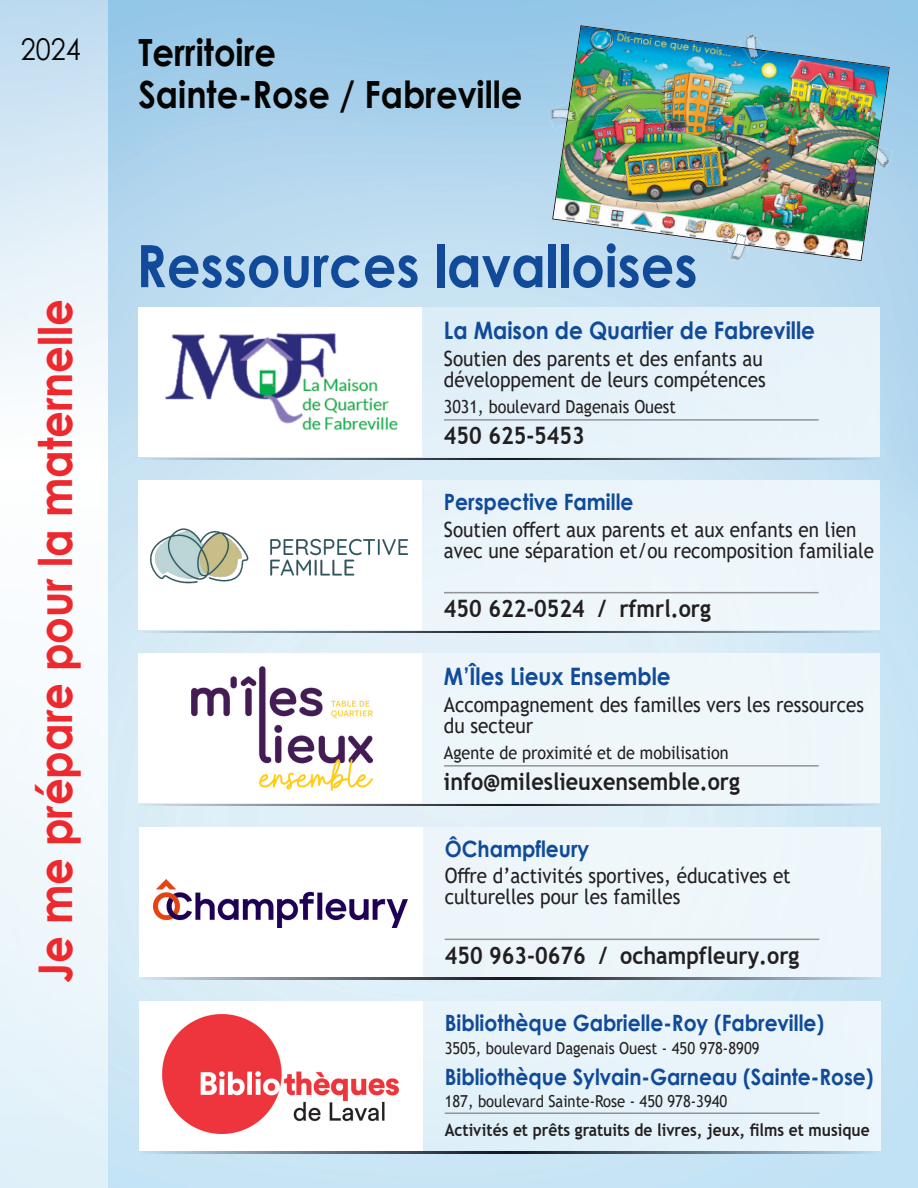
<style>
.page{position:relative;width:918px;height:1188px;background:#fff}
.page>*{position:absolute;margin:0;border:0;box-sizing:border-box;transform-origin:0 0}
.t1{font:700 58.5px "Century Gothic";color:#114a99;scale:.9 1}
.t2{font:700 46.5px "Century Gothic";color:#ee292e;scale:.9 1}
.t3{font:700 37.5px/42px "Century Gothic";color:#040503;scale:.9 1}
.t4{font:30px "Century Gothic";color:#040503;scale:.9 1}
.t5{font:700 24px "Trebuchet MS";color:#231f20;scale:.9 1}
.t6{font:700 24px "Century Gothic";color:#114a99;scale:.9 1}
.t7{font:700 22.5px "Century Gothic";color:#114a99;scale:.9 1}
.t8{font:21px/21px "Trebuchet MS";color:#231f20;scale:.9 1}
.t9{font:18px "Trebuchet MS";color:#231f20;scale:.9 1}
.t10{font:700 17.25px "Trebuchet MS";color:#231f20;scale:.9 1}
.t11{font:16.5px "Trebuchet MS";color:#231f20;scale:.9 1}
</style>
<div class="page">
<img style="left:0;top:0;width:918px;height:1188px">
<img style="left:552px;top:25px;width:338px;height:236px">
<img style="left:739px;top:33px;width:26px;height:17px">
<img style="left:743px;top:48px;width:24px;height:15px">
<img style="left:742px;top:47px;width:23px;height:4px">
<div style="left:138px;top:308px;width:285px;height:149px;background:#fff"></div>
<div style="left:423px;top:308px;width:457px;height:149px;background:#e6f2f9"></div>
<hr style="left:444px;top:419px;width:375px;height:2px;background:#919396">
<img style="left:165px;top:333px;width:233px;height:98px">
<img style="left:138px;top:458px;width:742px;height:2px">
<img style="left:875px;top:146px;width:18px;height:23px">
<img style="left:861px;top:142px;width:16px;height:23px">
<img style="left:875px;top:146px;width:3px;height:19px">
<img style="left:728px;top:243px;width:21px;height:18px">
<img style="left:727px;top:232px;width:20px;height:13px">
<img style="left:728px;top:242px;width:19px;height:4px">
<img style="left:548px;top:103px;width:21px;height:26px">
<img style="left:570px;top:102px;width:9px;height:22px">
<img style="left:566px;top:102px;width:4px;height:22px">
<div style="left:138px;top:481px;width:285px;height:149px;background:#fff"></div>
<div style="left:423px;top:481px;width:457px;height:149px;background:#edf5fb"></div>
<hr style="left:444px;top:592px;width:375px;height:1px;background:#919396">
<img style="left:138px;top:631px;width:742px;height:2px">
<div style="left:139px;top:1001px;width:285px;height:149px;background:#fff"></div>
<div style="left:424px;top:1001px;width:457px;height:149px;background:#e8f4fa"></div>
<hr style="left:445px;top:1112px;width:374px;height:2px;background:#919396">
<img style="left:139px;top:1152px;width:742px;height:1px">
<img style="left:163px;top:1014px;width:236px;height:119px">
<div style="left:139px;top:827px;width:285px;height:149px;background:#fff"></div>
<div style="left:424px;top:827px;width:457px;height:149px;background:#edf6fb"></div>
<hr style="left:445px;top:939px;width:374px;height:1px;background:#919396">
<img style="left:139px;top:978px;width:742px;height:1px">
<div style="left:138px;top:654px;width:285px;height:149px;background:#fff"></div>
<img style="left:192px;top:667px;width:180px;height:123px">
<div style="left:423px;top:654px;width:457px;height:149px;background:#eef7fb"></div>
<hr style="left:444px;top:765px;width:375px;height:2px;background:#919396">
<img style="left:138px;top:804px;width:742px;height:2px">
<img style="left:153px;top:880px;width:254px;height:47px">
<img style="left:150px;top:523px;width:276px;height:63px">
<h3 class="t4" style="left:21px;top:28px;width:68px">2024</h3>
<h2 class="t2" style="left:20px;top:983px;width:761px;rotate:-90deg">Je me prépare pour la maternelle</h2>
<h3 class="t3" style="left:138px;top:29px;width:428px">Territoire<br>Sainte-Rose / Fabreville</h3>
<h1 class="t1" style="left:136px;top:222px;width:625px">Ressources lavalloises</h1>
<p class="t6" style="left:444px;top:312px;width:414px">La Maison de Quartier de Fabreville</p>
<p class="t8" style="left:444px;top:348px;width:359px">Soutien des parents et des enfants au développement de leurs compétences</p>
<p class="t9" style="left:444px;top:395px;width:259px">3031, boulevard Dagenais Ouest</p>
<p class="t5" style="left:444px;top:421px;width:158px">450 625-5453</p>
<p class="t7" style="left:444px;top:485px;width:212px">Perspective Famille</p>
<p class="t8" style="left:444px;top:519px;width:479px">Soutien offert aux parents et aux enfants en lien avec une séparation et/ou recomposition familiale</p>
<p class="t5" style="left:444px;top:594px;width:298px">450 622-0524 / rfmrl.org</p>
<p class="t6" style="left:444px;top:658px;width:253px">M’Îles Lieux Ensemble</p>
<p class="t8" style="left:444px;top:694px;width:468px">Accompagnement des familles vers les ressources du secteur</p>
<p class="t9" style="left:444px;top:741px;width:318px">Agente de proximité et de mobilisation</p>
<p class="t5" style="left:444px;top:767px;width:330px">info@mileslieuxensemble.org</p>
<p class="t7" style="left:445px;top:832px;width:162px">ÔChampfleury</p>
<p class="t8" style="left:445px;top:865px;width:386px">Offre d’activités sportives, éducatives et culturelles pour les familles</p>
<p class="t5" style="left:445px;top:940px;width:396px">450 963-0676 / ochampfleury.org</p>
<p class="t7" style="left:445px;top:1006px;width:423px">Bibliothèque Gabrielle-Roy (Fabreville)</p>
<p class="t7" style="left:445px;top:1060px;width:478px">Bibliothèque Sylvain-Garneau (Sainte-Rose)</p>
<p class="t11" style="left:445px;top:1091px;width:316px">187, boulevard Sainte-Rose - 450 978-3940</p>
<p class="t11" style="left:445px;top:1038px;width:351px">3505, boulevard Dagenais Ouest - 450 978-8909</p>
<p class="t10" style="left:445px;top:1119px;width:474px">Activités et prêts gratuits de livres, jeux, films et musique</p>
</div>
